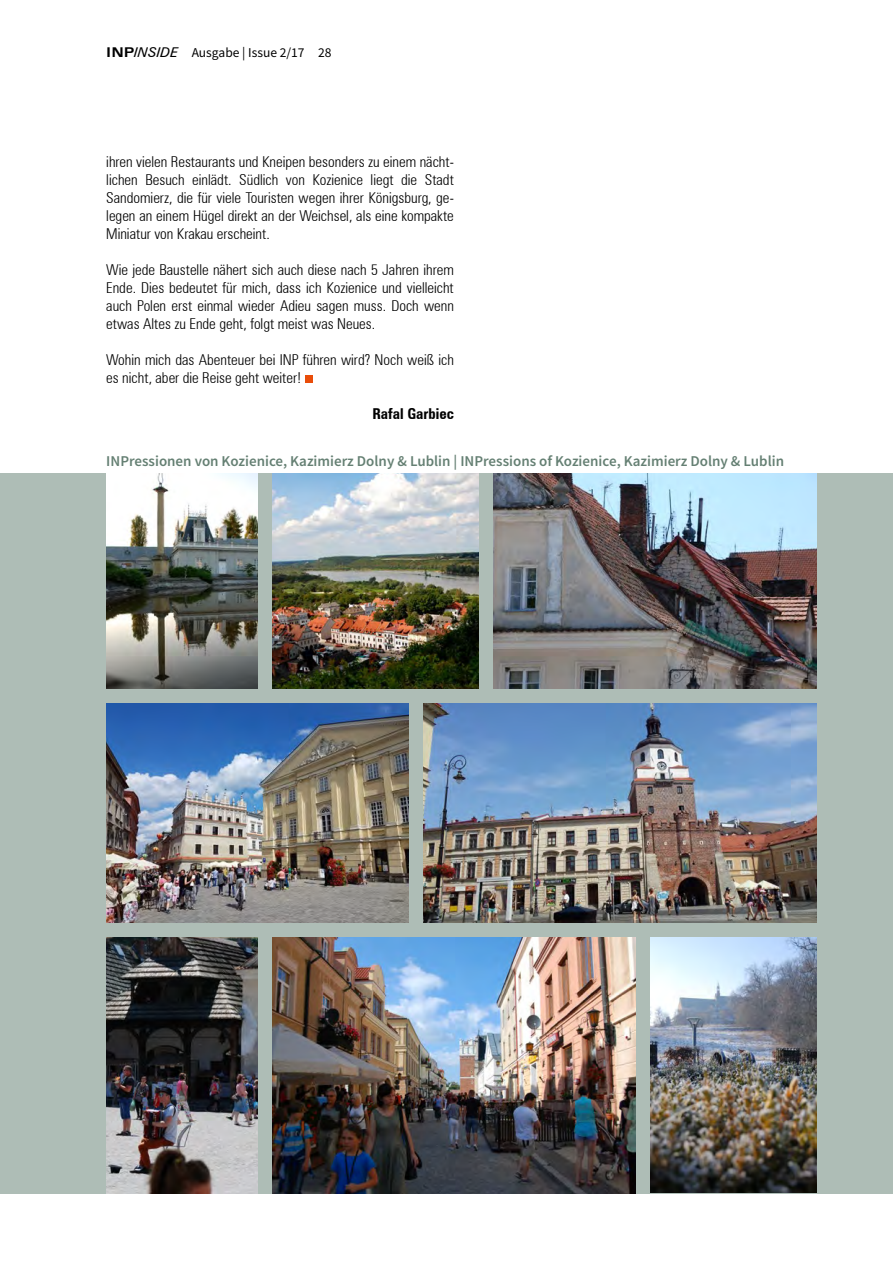
<style>
.page{position:relative;width:893px;height:1263px;background:#fff}
.page>*{position:absolute;margin:0;border:0;box-sizing:border-box;transform-origin:0 0}
.t1{font:300 condensed 15px/18px "Zurich BT";color:#000;text-align:justify}
.t2{font:600 15px "Source Sans Pro";color:#658073}
.t3{font:700 15px "Zurich Cn BT";color:#000}
.t4{font:13.5px "Source Sans Pro";color:#000}
.s1{font-family:"Zurich Bd Ex BT";font-weight:700}
.s2{font-family:"Zurich BT";font-style:italic}
</style>
<div class="page">
<div style="left:0;top:473px;width:893px;height:720px;background:#aebdb6"></div>
<img style="left:423px;top:704px;width:393px;height:219px">
<img style="left:650px;top:938px;width:166px;height:255px">
<img style="left:273px;top:938px;width:362px;height:255px">
<img style="left:106px;top:704px;width:302px;height:219px">
<img style="left:273px;top:473px;width:206px;height:216px">
<img style="left:106px;top:473px;width:152px;height:216px">
<div style="left:305px;top:375px;width:7px;height:8px;background:#e94d0a"></div>
<img style="left:494px;top:473px;width:322px;height:216px">
<img style="left:106px;top:938px;width:152px;height:255px">
<p class="t4" style="left:106px;top:44px;width:227px"><span class="s1">INP</span><span class="s2">INSIDE</span> Ausgabe | Issue 2/17 28</p>
<p class="t1" style="left:106px;top:152px;width:349px">ihren vielen Restaurants und Kneipen besonders zu einem nächt&shy;lichen Besuch einlädt. Südlich von Kozienice liegt die Stadt Sandomierz, die für viele Touristen wegen ihrer Königsburg, ge&shy;legen an einem Hügel direkt an der Weichsel, als eine kompakte Miniatur von Krakau erscheint.</p>
<p class="t1" style="left:106px;top:260px;width:349px">Wie jede Baustelle nähert sich auch diese nach 5 Jahren ihrem Ende. Dies bedeutet für mich, dass ich Kozienice und vielleicht auch Polen erst einmal wieder Adieu sagen muss. Doch wenn etwas Altes zu Ende geht, folgt meist was Neues.</p>
<p class="t1" style="left:106px;top:350px;width:349px">Wohin mich das Abenteuer bei INP führen wird? Noch weiß ich es nicht, aber die Reise geht weiter!</p>
<p class="t3" style="left:373px;top:404px;width:83px">Rafal Garbiec</p>
<p class="t2" style="left:106px;top:451px;width:679px">INPressionen von Kozienice, Kazimierz Dolny &amp; Lublin | INPressions of Kozienice, Kazimierz Dolny &amp; Lublin</p>
</div>
